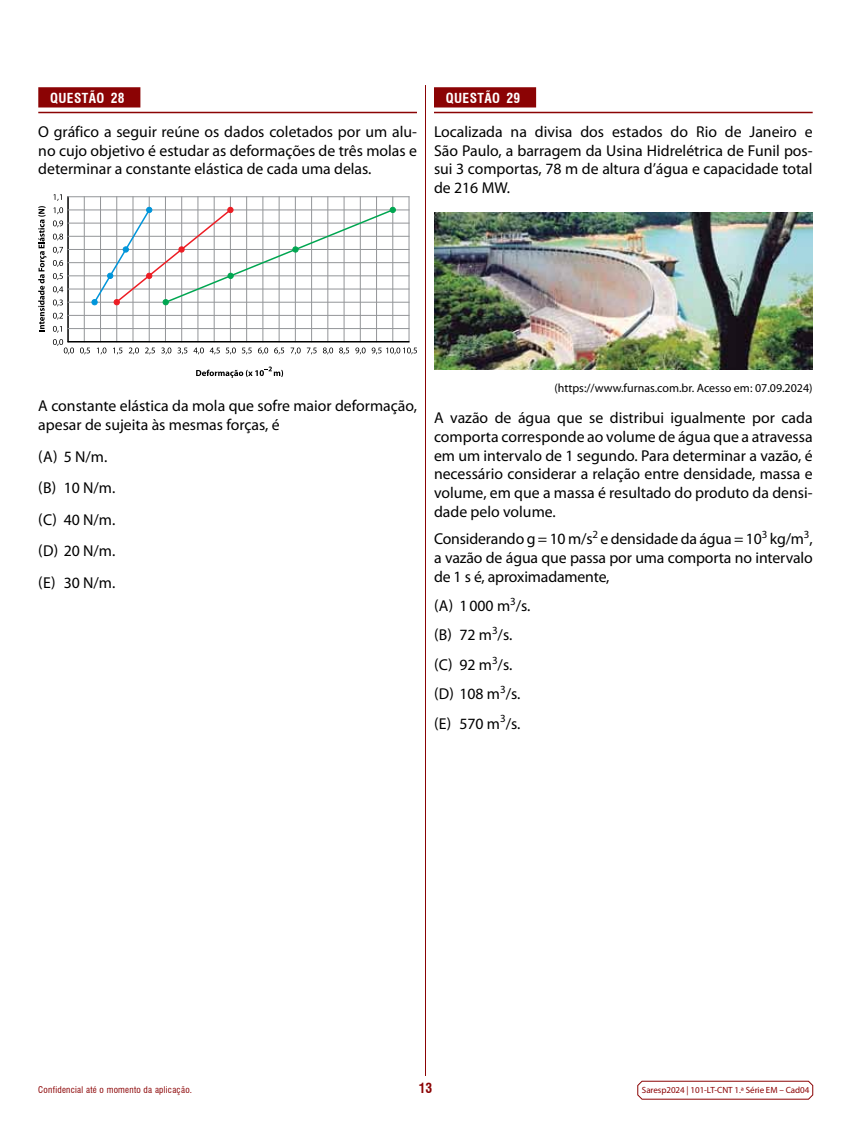
<style>
.page{position:relative;width:851px;height:1127px;background:#fff}
.page>*{position:absolute;margin:0;border:0;box-sizing:border-box;transform-origin:0 0}
.t1{font:15.75px/18.8px "Myriad Pro";color:#000;text-align:justify}
.t2{font:700 condensed 13.5px "Swiss 721 BT";letter-spacing:.03em;color:#fff}
.t3{font:700 condensed 13.5px "Swiss 721 BT";color:#8b0304}
.t4{font:12px "Myriad Pro";color:#000}
.t5{font:9px "Myriad Pro";letter-spacing:-.005em;color:#8b0304}
.t6{font:condensed 9px "Swiss 721 BT";letter-spacing:.03em;color:#8b0304}
</style>
<div class="page">
<svg style="left:637px;top:1080px;width:176px;height:20px"></svg>
<hr style="left:425px;top:85px;width:1px;height:991px;background:#8b0304">
<div style="left:434px;top:87px;width:102px;height:20px;background:#8b0304"></div>
<hr style="left:434px;top:112px;width:378px;height:1px;background:#8b0304">
<img style="left:434px;top:212px;width:378px;height:158px">
<div style="left:38px;top:87px;width:102px;height:20px;background:#8b0304"></div>
<hr style="left:38px;top:112px;width:379px;height:1px;background:#8b0304">
<hr style="left:67px;top:196px;width:2px;height:146px;background:#000">
<hr style="left:84px;top:196px;width:1px;height:146px;background:#939598">
<hr style="left:100px;top:196px;width:1px;height:146px;background:#939598">
<hr style="left:116px;top:196px;width:1px;height:146px;background:#939598">
<hr style="left:132px;top:196px;width:1px;height:146px;background:#939598">
<hr style="left:149px;top:196px;width:1px;height:146px;background:#939598">
<hr style="left:165px;top:196px;width:1px;height:146px;background:#939598">
<hr style="left:181px;top:196px;width:1px;height:146px;background:#939598">
<hr style="left:197px;top:196px;width:1px;height:146px;background:#939598">
<hr style="left:214px;top:196px;width:1px;height:146px;background:#939598">
<hr style="left:230px;top:196px;width:1px;height:146px;background:#939598">
<hr style="left:246px;top:196px;width:1px;height:146px;background:#939598">
<hr style="left:262px;top:196px;width:1px;height:146px;background:#939598">
<hr style="left:279px;top:196px;width:1px;height:146px;background:#939598">
<hr style="left:295px;top:196px;width:1px;height:146px;background:#939598">
<hr style="left:311px;top:196px;width:1px;height:146px;background:#939598">
<hr style="left:327px;top:196px;width:1px;height:146px;background:#939598">
<hr style="left:343px;top:196px;width:1px;height:146px;background:#939598">
<hr style="left:360px;top:196px;width:1px;height:146px;background:#939598">
<hr style="left:376px;top:196px;width:1px;height:146px;background:#939598">
<hr style="left:392px;top:196px;width:1px;height:146px;background:#939598">
<hr style="left:408px;top:196px;width:1px;height:146px;background:#939598">
<hr style="left:68px;top:341px;width:341px;height:1px;background:#000">
<hr style="left:68px;top:328px;width:341px;height:1px;background:#939598">
<hr style="left:68px;top:315px;width:341px;height:1px;background:#939598">
<hr style="left:68px;top:302px;width:341px;height:1px;background:#939598">
<hr style="left:68px;top:289px;width:341px;height:1px;background:#939598">
<hr style="left:68px;top:275px;width:341px;height:1px;background:#939598">
<hr style="left:68px;top:262px;width:341px;height:1px;background:#939598">
<hr style="left:68px;top:249px;width:341px;height:1px;background:#939598">
<hr style="left:68px;top:236px;width:341px;height:1px;background:#939598">
<hr style="left:68px;top:223px;width:341px;height:1px;background:#939598">
<hr style="left:68px;top:209px;width:341px;height:1px;background:#939598">
<hr style="left:68px;top:196px;width:341px;height:1px;background:#939598">
<svg style="left:53px;top:194px;width:9px;height:7px"></svg>
<svg style="left:53px;top:207px;width:10px;height:7px"></svg>
<svg style="left:53px;top:220px;width:10px;height:7px"></svg>
<svg style="left:53px;top:234px;width:10px;height:6px"></svg>
<svg style="left:53px;top:247px;width:10px;height:7px"></svg>
<svg style="left:53px;top:260px;width:10px;height:7px"></svg>
<svg style="left:53px;top:273px;width:10px;height:7px"></svg>
<svg style="left:53px;top:286px;width:10px;height:7px"></svg>
<svg style="left:53px;top:299px;width:10px;height:7px"></svg>
<svg style="left:53px;top:313px;width:10px;height:7px"></svg>
<svg style="left:53px;top:326px;width:9px;height:7px"></svg>
<svg style="left:53px;top:339px;width:21px;height:15px"></svg>
<svg style="left:80px;top:347px;width:10px;height:7px"></svg>
<svg style="left:97px;top:347px;width:9px;height:7px"></svg>
<svg style="left:113px;top:348px;width:9px;height:6px"></svg>
<svg style="left:129px;top:347px;width:10px;height:7px"></svg>
<svg style="left:145px;top:347px;width:10px;height:7px"></svg>
<svg style="left:161px;top:347px;width:10px;height:7px"></svg>
<svg style="left:177px;top:347px;width:10px;height:7px"></svg>
<svg style="left:193px;top:347px;width:11px;height:7px"></svg>
<svg style="left:210px;top:348px;width:10px;height:6px"></svg>
<svg style="left:242px;top:348px;width:9px;height:6px"></svg>
<svg style="left:258px;top:347px;width:10px;height:7px"></svg>
<svg style="left:274px;top:347px;width:10px;height:7px"></svg>
<svg style="left:290px;top:347px;width:10px;height:7px"></svg>
<svg style="left:307px;top:348px;width:9px;height:6px"></svg>
<svg style="left:323px;top:347px;width:10px;height:7px"></svg>
<svg style="left:339px;top:347px;width:10px;height:7px"></svg>
<svg style="left:355px;top:347px;width:10px;height:7px"></svg>
<svg style="left:371px;top:347px;width:46px;height:7px"></svg>
<svg style="left:226px;top:347px;width:10px;height:7px"></svg>
<svg style="left:38px;top:206px;width:8px;height:125px"></svg>
<svg style="left:196px;top:366px;width:87px;height:12px"></svg>
<div style="left:91px;top:299px;width:7px;height:6px;border:1px solid #0095da;border-radius:50%"></div>
<svg style="left:92px;top:207px;width:303px;height:98px"></svg>
<div style="left:389px;top:207px;width:7px;height:6px;border:1px solid #00a651;border-radius:50%"></div>
<p class="t2" style="left:50px;top:90px;width:76px">QUESTÃO 28</p>
<p class="t1" style="left:38px;top:122px;width:380px">O gráfico a seguir reúne os dados coletados por um alu&shy;no cujo objetivo é estudar as deformações de três molas e determinar a constante elástica de cada uma delas.</p>
<p class="t2" style="left:446px;top:90px;width:76px">QUESTÃO 29</p>
<p class="t1" style="left:434px;top:122px;width:380px">Localizada na divisa dos estados do Rio de Janeiro e São Paulo, a barragem da Usina Hidrelétrica de Funil pos&shy;sui 3 comportas, 78 m de altura d’água e capacidade total de 216 MW.</p>
<p class="t1" style="left:38px;top:396px;width:380px">A constante elástica da mola que sofre maior deformação, apesar de sujeita às mesmas forças, é</p>
<p class="t1" style="left:38px;top:440px;width:79px;line-height:31.5px;text-align:left">(A) 5 N/m. (B) 10 N/m. (C) 40 N/m. (D) 20 N/m. (E) 30 N/m.</p>
<p class="t4" style="left:554px;top:380px;width:260px">(https://www.furnas.com.br. Acesso em: 07.09.2024)</p>
<p class="t1" style="left:434px;top:408px;width:380px">A vazão de água que se distribui igualmente por cada comporta corresponde ao volume de água que a atravessa em um intervalo de 1 segundo. Para determinar a vazão, é necessário considerar a relação entre densidade, massa e volume, em que a massa é resultado do produto da densi&shy;dade pelo volume.</p>
<p class="t1" style="left:434px;top:529px;width:380px">Considerando g = 10 m/s<sup>2</sup> e densidade da água = 10<sup>3</sup> kg/m<sup>3</sup>, a vazão de água que passa por uma comporta no intervalo de 1 s é, aproximadamente,</p>
<p class="t1" style="left:434px;top:591px;width:98px;line-height:29.4px;text-align:left">(A) 1000 m<sup>3</sup>/s. (B) 72 m<sup>3</sup>/s. (C) 92 m<sup>3</sup>/s. (D) 108 m<sup>3</sup>/s. (E) 570 m<sup>3</sup>/s.</p>
<p class="t6" style="left:38px;top:1084px;width:155px">Confidencial até o momento da aplicação.</p>
<p class="t3" style="left:418px;top:1079px;width:15px">13</p>
<p class="t5" style="left:642px;top:1084px;width:169px">Saresp2024 | 101-LT-CNT 1.ª Série EM – Cad04</p>
</div>
